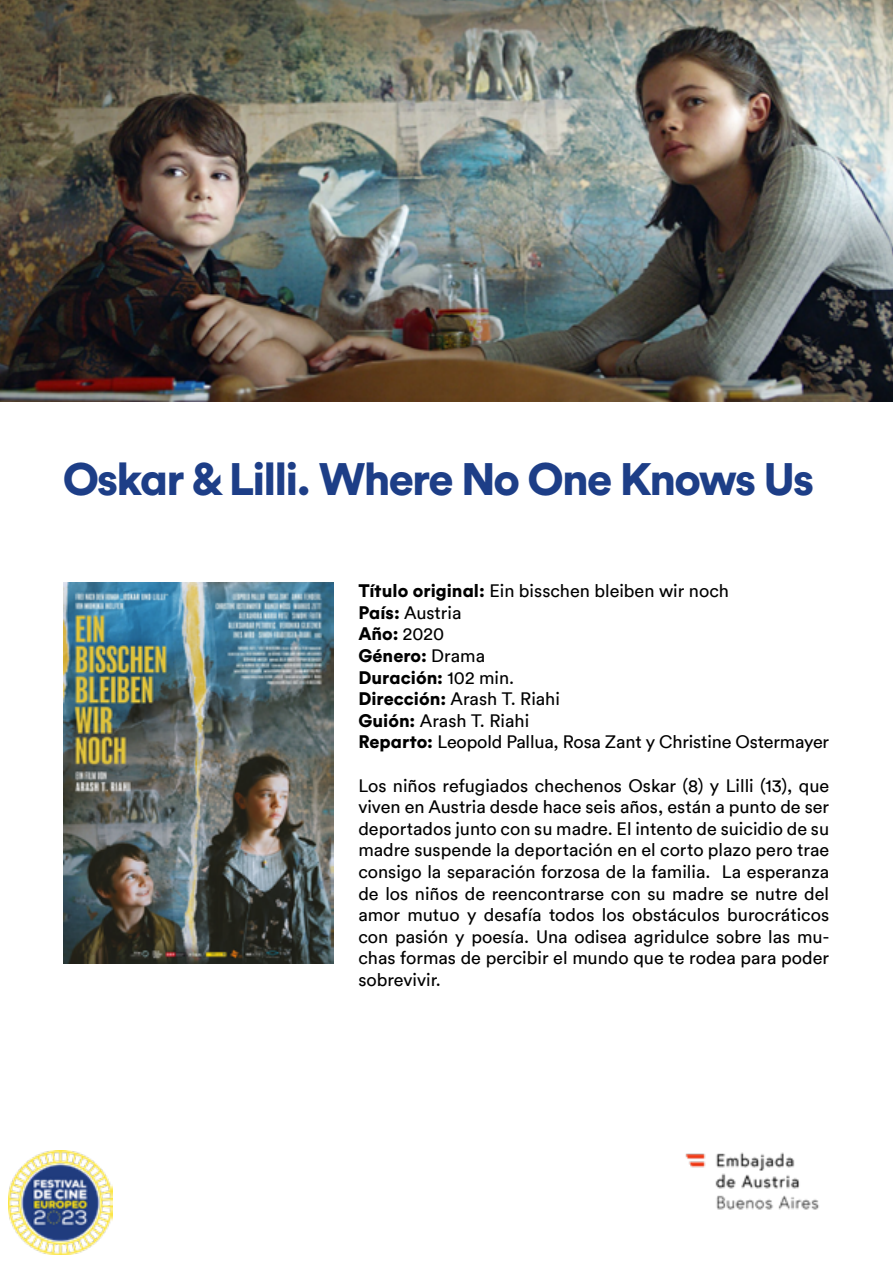
<style>
.page{position:relative;width:893px;height:1263px;background:#fff}
.page>*{position:absolute;margin:0;border:0;box-sizing:border-box;transform-origin:0 0}
.t1{font:900 45px "Cinemateca Circular";letter-spacing:-.04em;color:#1d3e87}
.t2{font:18px/21.6px "Circular";color:#000}
.t3{font:900 18px/21.6px "Cinemateca Circular";color:#000}
.s1{font-family:"Cinemateca Circular";font-weight:900}
.s2{font-family:"Circular";font-weight:400}
</style>
<div class="page">
<img style="left:9px;top:1150px;width:103px;height:104px">
<img style="left:0;top:0;width:893px;height:402px">
<img style="left:64px;top:583px;width:269px;height:380px">
<img style="left:685px;top:1152px;width:134px;height:58px">
<h1 class="t1" style="left:63px;top:449px;width:753px">Oskar &amp; Lilli. Where No One Knows Us</h1>
<p class="t2" style="left:358px;top:580px;width:372px"><span class="s1">Título original:</span> Ein bisschen bleiben wir noch<br><span class="s1">País:</span> Austria</p>
<p class="t3" style="left:358px;top:623px;width:157px">Año: <span class="s2">2020<br></span>Género: <span class="s2">Drama<br></span>Duración: <span class="s2">102 min.</span></p>
<p class="t2" style="left:358px;top:688px;width:472px"><span class="s1">Dirección:</span> Arash T. Riahi<br><span class="s1">Guión:</span> Arash T. Riahi<br><span class="s1">Reparto:</span> Leopold Pallua, Rosa Zant y Christine Ostermayer</p>
<p class="t2" style="left:358px;top:774px;width:472px;text-align:justify">Los niños refugiados chechenos Oskar (8) y Lilli (13), que viven en Austria desde hace seis años, están a punto de ser deportados junto con su madre. El intento de suicidio de su madre suspende la deportación en el corto plazo pero trae consigo la separación forzosa de la familia. La esperanza de los niños de reencontrarse con su madre se nutre del amor mutuo y desafía todos los obstáculos burocráticos con pasión y poesía. Una odisea agridulce sobre las mu&shy;chas formas de percibir el mundo que te rodea para poder sobrevivir.</p>
</div>
